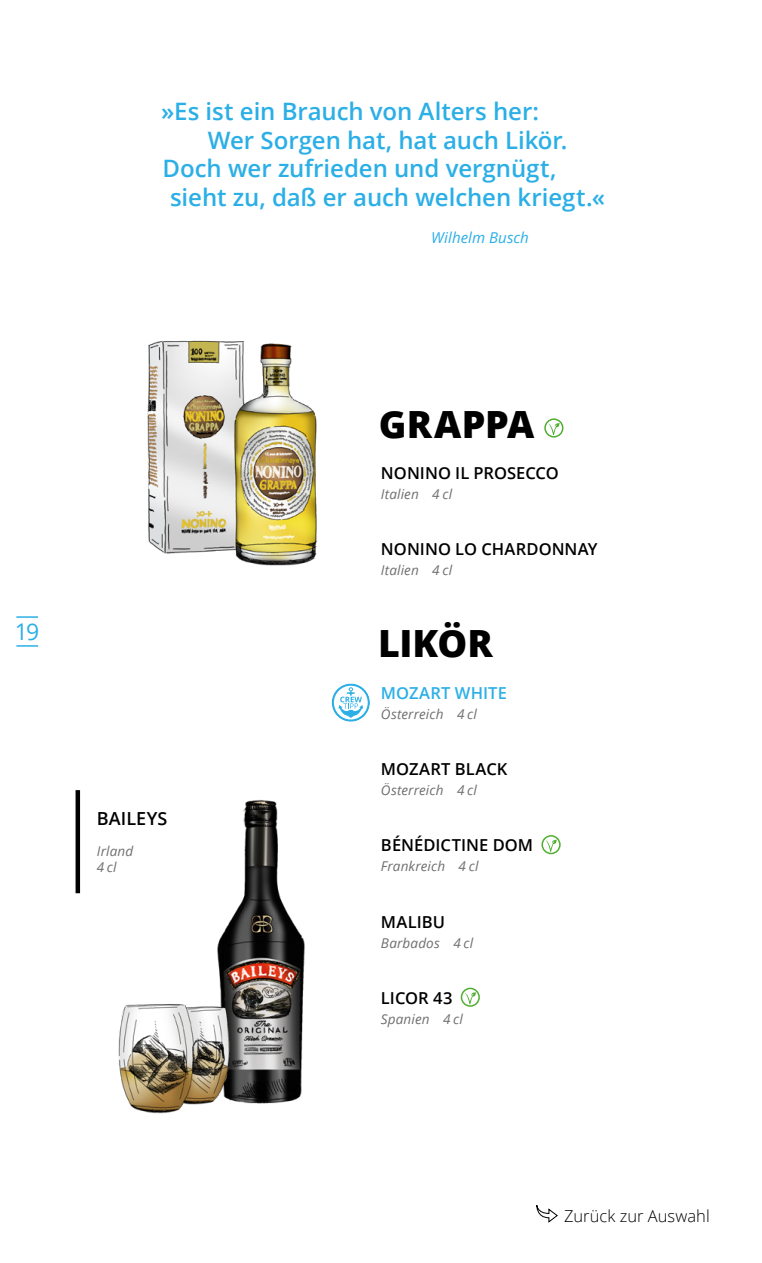
<style>
.page{position:relative;width:762px;height:1263px;background:#fff}
.page>*{position:absolute;margin:0;border:0;box-sizing:border-box;transform-origin:0 0}
.t1{font:800 37.5px "Open Sans";color:#000}
.t2{font:600 24px "Open Sans";letter-spacing:-.005em;color:#2bafe6}
.t3{font:22.95px "Open Sans";color:#2bafe6}
.t4{font:600 18px "Open Sans";letter-spacing:.005em;color:#000}
.t5{font:600 16.5px "Open Sans";color:#000}
.t6{font:300 16.5px "Open Sans";color:#000}
.t7{font:600 16.5px "Open Sans";letter-spacing:.01em;color:#2bafe6}
.t8{font:italic 15px "Open Sans";letter-spacing:.005em;color:#2bafe6}
.t9{font:italic 13.5px/15.8px "Open Sans";letter-spacing:.01em;color:#6f6f6e}
</style>
<div class="page">
<svg style="left:536px;top:1205px;width:22px;height:18px"></svg>
<img style="left:147px;top:340px;width:170px;height:226px">
<img style="left:217px;top:800px;width:88px;height:304px">
<img style="left:118px;top:986px;width:126px;height:128px">
<div style="left:75px;top:790px;width:5px;height:103px;background:#000"></div>
<svg style="left:548px;top:423px;width:11px;height:12px"></svg>
<div style="left:544px;top:418px;width:19px;height:20px;border:2px solid #51ae30;border-radius:50%"></div>
<svg style="left:545px;top:839px;width:11px;height:12px"></svg>
<div style="left:541px;top:835px;width:19px;height:19px;border:2px solid #51ae30;border-radius:50%"></div>
<svg style="left:464px;top:992px;width:11px;height:12px"></svg>
<div style="left:460px;top:988px;width:19px;height:19px;border:2px solid #51ae30;border-radius:50%"></div>
<svg style="left:331px;top:683px;width:38px;height:39px"></svg>
<hr style="left:16px;top:645px;width:22px;height:2px;background:#2bafe6">
<hr style="left:16px;top:616px;width:22px;height:2px;background:#2bafe6">
<p class="t2" style="left:161px;top:95px;width:379px">»Es ist ein Brauch von Alters her:</p>
<p class="t2" style="left:208px;top:124px;width:361px">Wer Sorgen hat, hat auch Likör.</p>
<p class="t2" style="left:162px;top:152px;width:395px">Doch wer zufrieden und vergnügt,</p>
<p class="t2" style="left:170px;top:181px;width:436px">sieht zu, daß er auch welchen kriegt.«</p>
<p class="t8" style="left:431px;top:228px;width:99px">Wilhelm Busch</p>
<p class="t3" style="left:15px;top:616px;width:26px">19</p>
<p class="t4" style="left:97px;top:806px;width:72px">BAILEYS</p>
<p class="t9" style="left:97px;top:843px;width:38px">Irland<br>4 cl</p>
<h1 class="t1" style="left:379px;top:395px;width:157px">GRAPPA</h1>
<p class="t5" style="left:381px;top:462px;width:179px">NONINO IL PROSECCO</p>
<p class="t9" style="left:381px;top:486px;width:73px">Italien 4 cl</p>
<p class="t5" style="left:381px;top:538px;width:218px">NONINO LO CHARDONNAY</p>
<p class="t9" style="left:381px;top:562px;width:73px">Italien 4 cl</p>
<h1 class="t1" style="left:378px;top:615px;width:116px">LIKÖR</h1>
<p class="t7" style="left:381px;top:681px;width:127px">MOZART WHITE</p>
<p class="t9" style="left:381px;top:705px;width:97px">Österreich 4 cl</p>
<p class="t5" style="left:381px;top:758px;width:128px">MOZART BLACK</p>
<p class="t9" style="left:381px;top:782px;width:97px">Österreich 4 cl</p>
<p class="t5" style="left:381px;top:834px;width:154px">BÉNÉDICTINE DOM</p>
<p class="t9" style="left:381px;top:858px;width:99px">Frankreich 4 cl</p>
<p class="t5" style="left:381px;top:910px;width:65px">MALIBU</p>
<p class="t9" style="left:381px;top:934px;width:94px">Barbados 4 cl</p>
<p class="t5" style="left:381px;top:986px;width:73px">LICOR 43</p>
<p class="t9" style="left:381px;top:1011px;width:83px">Spanien 4 cl</p>
<p class="t6" style="left:564px;top:1204px;width:147px">Zurück zur Auswahl</p>
</div>
